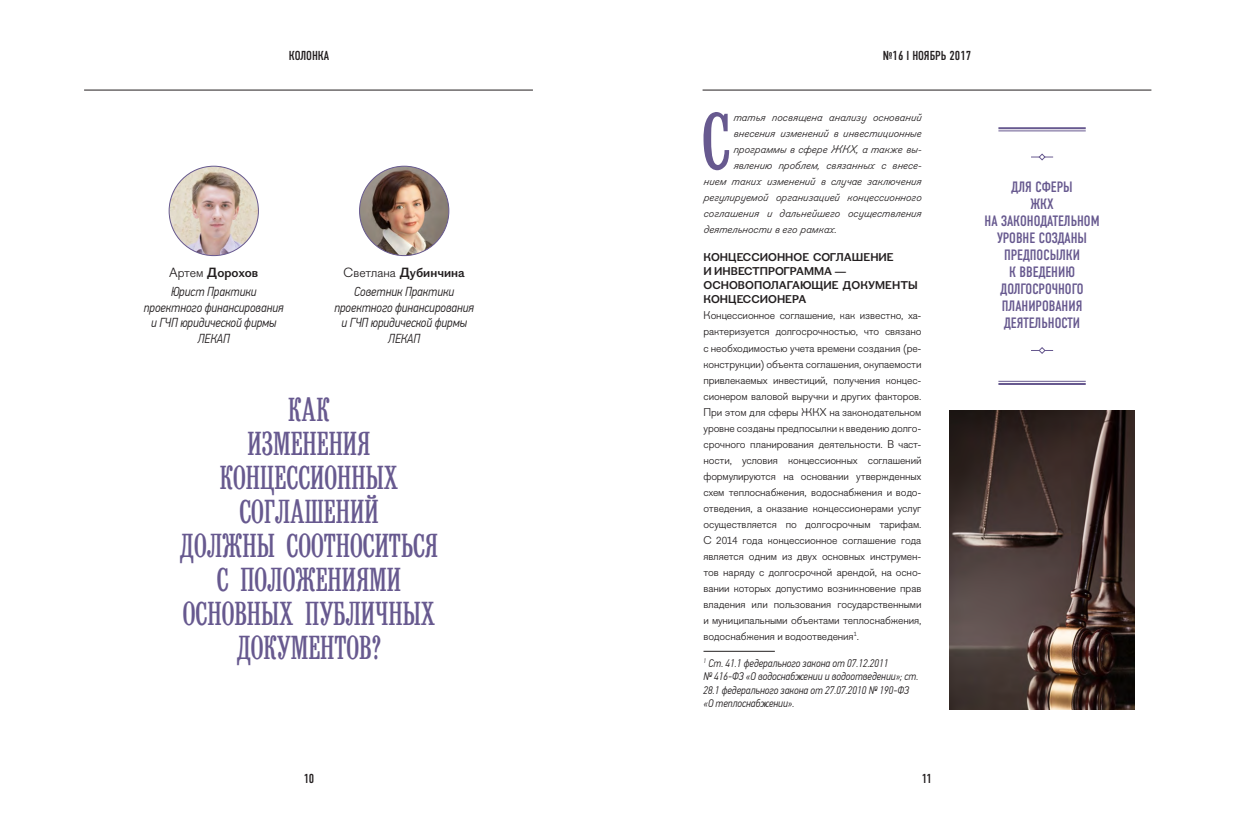
<style>
.page{position:relative;width:1236px;height:823px;background:#fff}
.page>*{position:absolute;margin:0;border:0;box-sizing:border-box;transform-origin:0 0}
.t1{font:78.8px "Bruskovaya Compressed Plain";color:#67598f}
.t2{font:33px/34px "Bruskovaya Compressed Plain";color:#67598f;text-align:center}
.t3{font:15px/17px "DIN Condensed C";color:#67598f;text-align:center}
.t4{font:italic 300 13px/15.6px "PF Din Text Cond Pro";color:#231f20;text-align:center}
.t5{font:700 13px "Figgins Sans";color:#231f20}
.t6{font:13px "DIN Condensed C";color:#231f20}
.t7{font:11px/16px "Figgins Sans";letter-spacing:-.01em;color:#231f20;text-align:justify}
.t8{font:italic 11px "Figgins Sans";color:#231f20}
.t9{font:italic 300 11px/13.2px "PF Din Text Cond Pro";color:#231f20}
.t10{font:700 11px/14px "Figgins Sans";color:#231f20}
.s1{font-weight:400}
</style>
<div class="page">
<hr style="left:84px;top:90px;width:449px;height:1px;background:#231f20">
<hr style="left:703px;top:90px;width:448px;height:1px;background:#231f20">
<img style="left:360px;top:166px;width:89px;height:89px;border-radius:45px">
<img style="left:169px;top:166px;width:89px;height:89px;border-radius:45px">
<hr style="left:703px;top:650px;width:72px;height:1px;background:#231f20">
<img style="left:950px;top:410px;width:185px;height:299px">
<hr style="left:998px;top:127px;width:88px;height:2px;background:#67598f">
<hr style="left:998px;top:130px;width:88px;height:1px;background:#67598f">
<hr style="left:998px;top:383px;width:88px;height:2px;background:#67598f">
<hr style="left:998px;top:381px;width:88px;height:1px;background:#67598f">
<svg style="left:1031px;top:153px;width:22px;height:8px"></svg>
<svg style="left:1031px;top:347px;width:22px;height:7px"></svg>
<p class="t6" style="left:289px;top:49px;width:42px">КОЛОНКА</p>
<p class="t5" style="left:169px;top:265px;width:91px"><span class="s1">Артем</span> Дорохов</p>
<p class="t4" style="left:144px;top:283px;width:141px">Юрист Практики проектного финансирования и ГЧП юридической фирмы<br>ЛЕКАП</p>
<p class="t5" style="left:344px;top:265px;width:123px"><span class="s1">Светлана</span> Дубинчина</p>
<p class="t4" style="left:354px;top:283px;width:102px">Советник Практики</p>
<p class="t4" style="left:334px;top:299px;width:141px">проектного финансирования и ГЧП юридической фирмы<br>ЛЕКАП</p>
<p class="t2" style="left:288px;top:392px;width:43px">КАК</p>
<p class="t2" style="left:248px;top:426px;width:124px">ИЗМЕНЕНИЯ</p>
<p class="t2" style="left:220px;top:460px;width:180px">КОНЦЕССИОННЫХ</p>
<p class="t2" style="left:239px;top:494px;width:141px">СОГЛАШЕНИЙ</p>
<p class="t2" style="left:180px;top:528px;width:260px">ДОЛЖНЫ СООТНОСИТЬСЯ</p>
<p class="t2" style="left:217px;top:562px;width:186px">С ПОЛОЖЕНИЯМИ</p>
<p class="t2" style="left:183px;top:596px;width:254px">ОСНОВНЫХ ПУБЛИЧНЫХ<br>ДОКУМЕНТОВ?</p>
<p class="t6" style="left:883px;top:49px;width:90px">№16 I НОЯБРЬ 2017</p>
<p class="t1" style="left:702px;top:100px;width:30px">С</p>
<p class="t8" style="left:733px;top:111px;width:190px">татья посвящена анализу оснований</p>
<p class="t8" style="left:733px;top:127px;width:190px">внесения изменений в инвестиционные</p>
<p class="t8" style="left:733px;top:143px;width:190px">программы в сфере ЖКХ, а также вы‑</p>
<p class="t8" style="left:733px;top:159px;width:190px">явлению проблем, связанных с внесе‑</p>
<p class="t8" style="left:703px;top:175px;width:219px">нием таких изменений в случае заключения</p>
<p class="t8" style="left:703px;top:191px;width:219px">регулируемой организацией концессионного</p>
<p class="t8" style="left:703px;top:207px;width:219px">соглашения и дальнейшего осуществления</p>
<p class="t8" style="left:703px;top:223px;width:135px">деятельности в его рамках.</p>
<p class="t10" style="left:703px;top:251px;width:216px">КОНЦЕССИОННОЕ СОГЛАШЕНИЕ<br>И ИНВЕСТПРОГРАММА —<br>ОСНОВОПОЛАГАЮЩИЕ ДОКУМЕНТЫ<br>КОНЦЕССИОНЕРА</p>
<p class="t7" style="left:703px;top:308px;width:219px">Концессионное соглашение, как известно, ха‑ рактеризуется долгосрочностью, что связано с необходимостью учета времени создания (ре‑ конструкции) объекта соглашения, окупаемости привлекаемых инвестиций, получения концес‑ сионером валовой выручки и других факторов.<br>При этом для сферы ЖКХ на законодательном уровне созданы предпосылки к введению долго‑ срочного планирования деятельности. В част‑ ности, условия концессионных соглашений формулируются на основании утвержденных схем теплоснабжения, водоснабжения и водо‑ отведения, а оказание концессионерами услуг осуществляется по долгосрочным тарифам.<br>С 2014 года концессионное соглашение года является одним из двух основных инструмен‑ тов наряду с долгосрочной арендой, на осно‑ вании которых допустимо возникновение прав владения или пользования государственными и муниципальными объектами теплоснабжения, водоснабжения и водоотведения<sup>1</sup>.</p>
<p class="t9" style="left:703px;top:656px;width:216px"><sup>1</sup> Ст. 41.1 федерального закона от 07.12.2011<br>№ 416‑ФЗ «О водоснабжении и водоотведении»; ст.<br>28.1 федерального закона от 27.07.2010 № 190‑ФЗ «О теплоснабжении».</p>
<p class="t3" style="left:1011px;top:178px;width:63px">ДЛЯ СФЕРЫ</p>
<p class="t3" style="left:984px;top:195px;width:117px">ЖКХ<br>НА ЗАКОНОДАТЕЛЬНОМ<br>УРОВНЕ СОЗДАНЫ<br>ПРЕДПОСЫЛКИ<br>К ВВЕДЕНИЮ<br>ДОЛГОСРОЧНОГО<br>ПЛАНИРОВАНИЯ<br>ДЕЯТЕЛЬНОСТИ</p>
<p class="t6" style="left:304px;top:771px;width:12px">10</p>
<p class="t6" style="left:922px;top:771px;width:12px">11</p>
</div>
